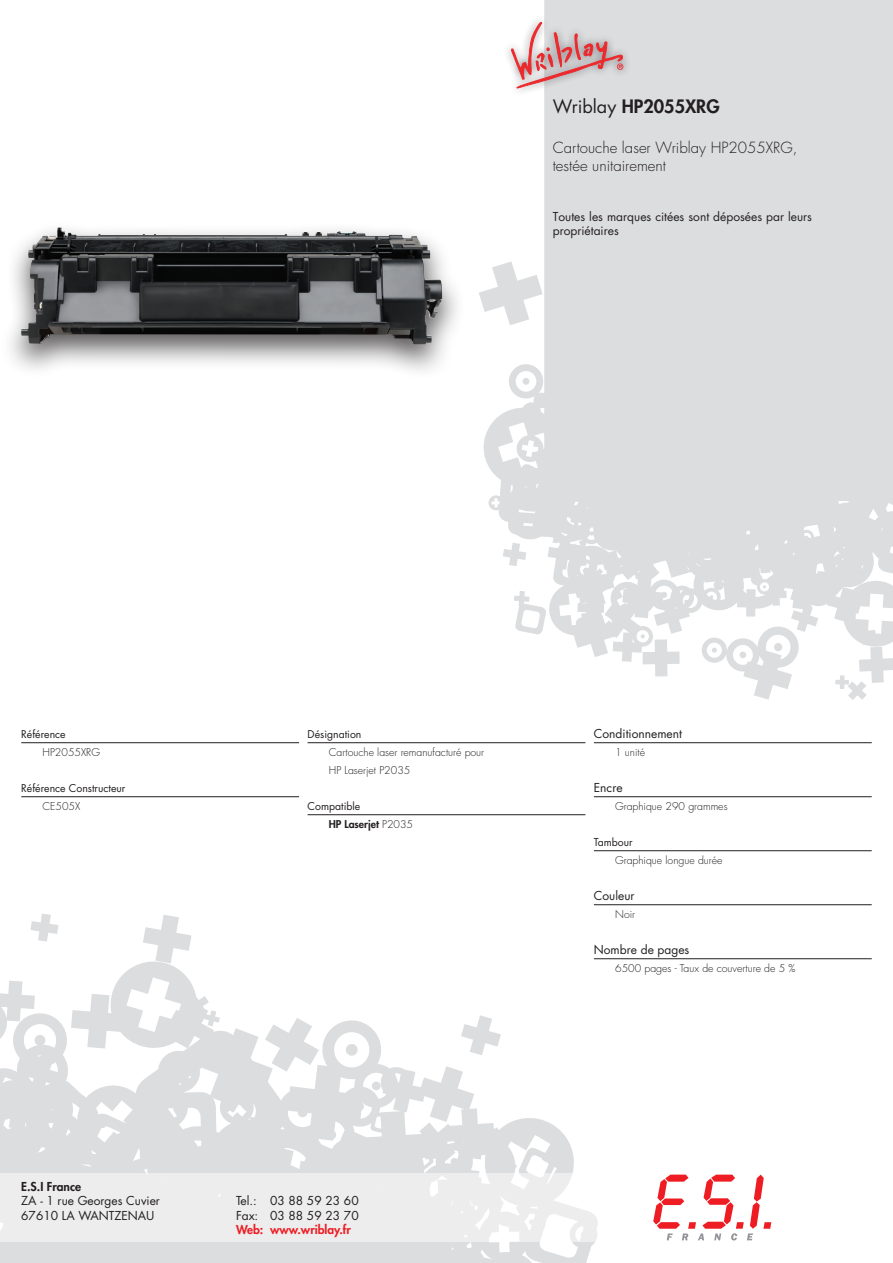
<style>
.page{position:relative;width:893px;height:1263px;background:#fff}
.page>*{position:absolute;margin:0;border:0;box-sizing:border-box;transform-origin:0 0}
.t1{font:800 18px "Futura Std";color:#231f20}
.t2{font:300 15px/18px "Futura Std";color:#231f20}
.t3{font:12px/14.4px "Futura Std";color:#231f20}
.t4{font:800 12px "Futura Std";color:#ee1d23}
.t5{font:800 12px "Futura Std";color:#231f20}
.t6{font:300 10.5px/18px "Futura Std";color:#231f20}
.t7{font:10.5px/18px "Futura Std";color:#231f20}
.s1{font-weight:400}
.s2{font-weight:800}
.s3{font-weight:300}
</style>
<div class="page">
<svg style="left:0;top:958px;width:601px;height:305px;fill:#dfe0e2"></svg>
<svg style="left:371px;top:1081px;width:10px;height:10px"></svg>
<svg style="left:345px;top:1043px;width:13px;height:13px"></svg>
<svg style="left:461px;top:1015px;width:40px;height:40px"></svg>
<svg style="left:143px;top:915px;width:49px;height:48px"></svg>
<svg style="left:30px;top:913px;width:28px;height:28px"></svg>
<svg style="left:0;top:981px;width:35px;height:67px"></svg>
<svg style="left:265px;top:1018px;width:54px;height:54px"></svg>
<svg style="left:711px;top:662px;width:81px;height:38px"></svg>
<svg style="left:643px;top:662px;width:37px;height:14px"></svg>
<svg style="left:479px;top:0;width:414px;height:662px;fill:#dcdddf"></svg>
<svg style="left:835px;top:647px;width:58px;height:53px"></svg>
<div style="left:609px;top:481px;width:198px;height:58px;background:#dcdddf"></div>
<svg style="left:503px;top:543px;width:23px;height:23px"></svg>
<div style="left:0;top:219px;width:465px;height:161px;background:#231f20;opacity:.75"></div>
<img style="left:21px;top:227px;width:411px;height:117px">
<hr style="left:21px;top:742px;width:278px;height:1px;background:#231f20">
<hr style="left:21px;top:796px;width:278px;height:1px;background:#231f20">
<hr style="left:308px;top:742px;width:277px;height:1px;background:#231f20">
<hr style="left:308px;top:814px;width:277px;height:1px;background:#231f20">
<hr style="left:594px;top:742px;width:278px;height:1px;background:#231f20">
<hr style="left:594px;top:796px;width:278px;height:1px;background:#231f20">
<hr style="left:594px;top:850px;width:278px;height:1px;background:#231f20">
<hr style="left:594px;top:904px;width:278px;height:1px;background:#231f20">
<hr style="left:594px;top:958px;width:278px;height:1px;background:#231f20">
<div style="left:503px;top:14px;width:129px;height:82px;background:#231f20;opacity:.75"></div>
<svg style="left:510px;top:22px;width:113px;height:66px"></svg>
<div style="left:0;top:1173px;width:893px;height:69px;background:linear-gradient(to bottom,#f2f2f3,#f2f2f3)"></div>
<svg style="left:653px;top:1174px;width:118px;height:66px"></svg>
<h1 class="t1" style="left:553px;top:95px;width:168px"><span class="s1">Wriblay</span> HP2055XRG</h1>
<p class="t2" style="left:553px;top:138px;width:246px">Cartouche laser Wriblay HP2055XRG, testée unitairement</p>
<p class="t3" style="left:553px;top:209px;width:261px">Toutes les marques citées sont déposées par leurs propriétaires</p>
<p class="t7" style="left:21px;top:725px;width:46px">Référence</p>
<p class="t6" style="left:43px;top:743px;width:59px">HP2055XRG</p>
<p class="t7" style="left:21px;top:779px;width:106px">Référence Constructeur</p>
<p class="t6" style="left:43px;top:797px;width:39px">CE505X</p>
<p class="t7" style="left:308px;top:725px;width:55px">Désignation</p>
<p class="t6" style="left:329px;top:743px;width:157px">Cartouche laser remanufacturé pour<br>HP Laserjet P2035</p>
<p class="t7" style="left:329px;top:797px;width:86px;text-indent:-21px">Compatible<br><span class="s2">HP Laserjet</span> <span class="s3">P2035</span></p>
<p class="t5" style="left:21px;top:1179px;width:61px">E.S.I France</p>
<p class="t3" style="left:21px;top:1194px;width:140px">ZA - 1 rue Georges Cuvier<br>67610 LA WANTZENAU</p>
<p class="t3" style="left:236px;top:1194px;width:124px">Tel.: 03 88 59 23 60<br>Fax: 03 88 59 23 70</p>
<p class="t4" style="left:236px;top:1222px;width:117px">Web: www.wriblay.fr</p>
<p class="t3" style="left:594px;top:727px;width:90px">Conditionnement</p>
<p class="t6" style="left:615px;top:743px;width:31px">1 unité</p>
<p class="t3" style="left:594px;top:781px;width:30px">Encre</p>
<p class="t6" style="left:615px;top:797px;width:114px">Graphique 290 grammes</p>
<p class="t7" style="left:594px;top:833px;width:40px">Tambour</p>
<p class="t6" style="left:615px;top:851px;width:109px">Graphique longue durée</p>
<p class="t3" style="left:594px;top:889px;width:42px">Couleur</p>
<p class="t6" style="left:615px;top:905px;width:21px">Noir</p>
<p class="t3" style="left:594px;top:943px;width:97px">Nombre de pages</p>
<p class="t6" style="left:615px;top:959px;width:182px">6500 pages - Taux de couverture de 5 %</p>
</div>
